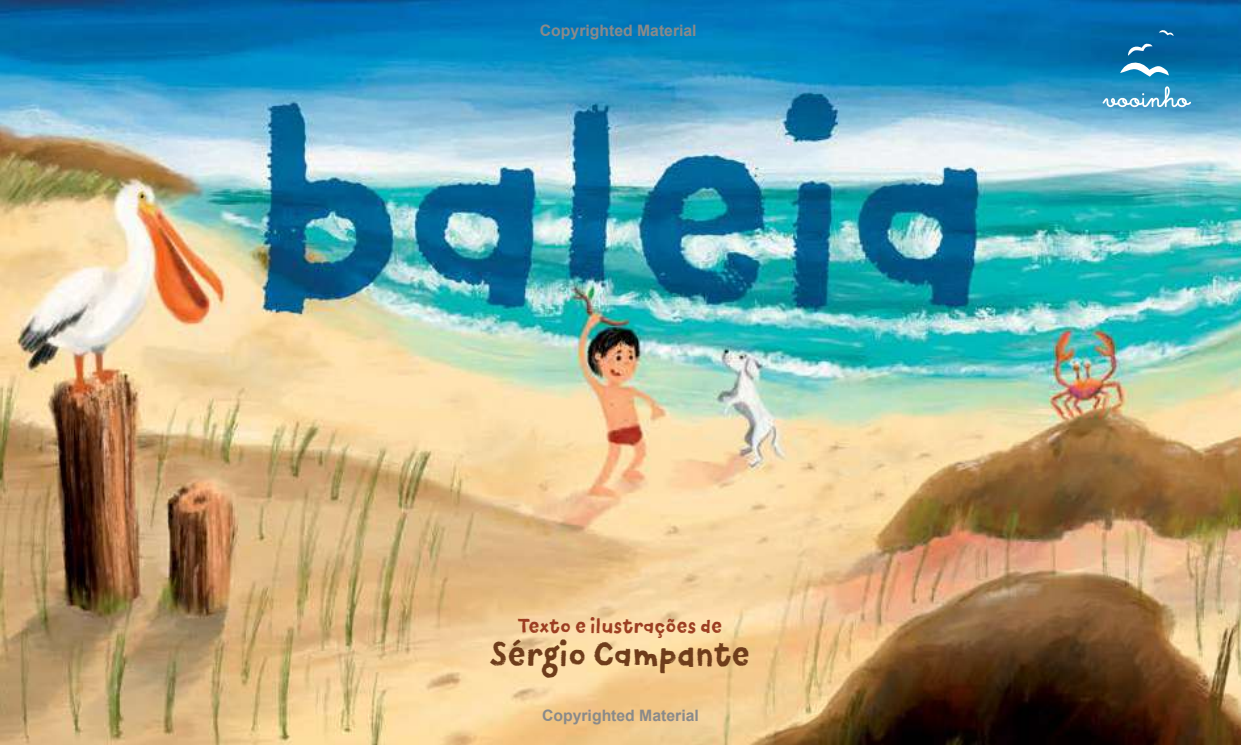
<style>
.page{position:relative;width:1241px;height:745px;background:#fff}
.page>*{position:absolute;margin:0;border:0;box-sizing:border-box;transform-origin:0 0}
.t1{font:35px "Canvas Text Sans";color:#6e3c1a}
.t2{font:21px "Canvas Text Sans";color:#9c3d21}
.t3{font:700 15.75px "Arial";color:#8a8a8a}
</style>
<div class="page">
<img style="left:0;top:0;width:1240px;height:744px">
<svg style="left:1119px;top:43px;width:49px;height:34px"></svg>
<svg style="left:1158px;top:29px;width:15px;height:7px"></svg>
<svg style="left:1102px;top:86px;width:88px;height:21px;background:#5faacf"></svg>
<p class="t3" style="left:540px;top:20px;width:158px">Copyrighted Material</p>
<h2 class="t2" style="left:518px;top:612px;width:206px">Texto e ilustrações de</h2>
<h1 class="t1" style="left:490px;top:632px;width:261px">Sérgio Campante</h1>
<p class="t3" style="left:542px;top:704px;width:158px">Copyrighted Material</p>
</div>
